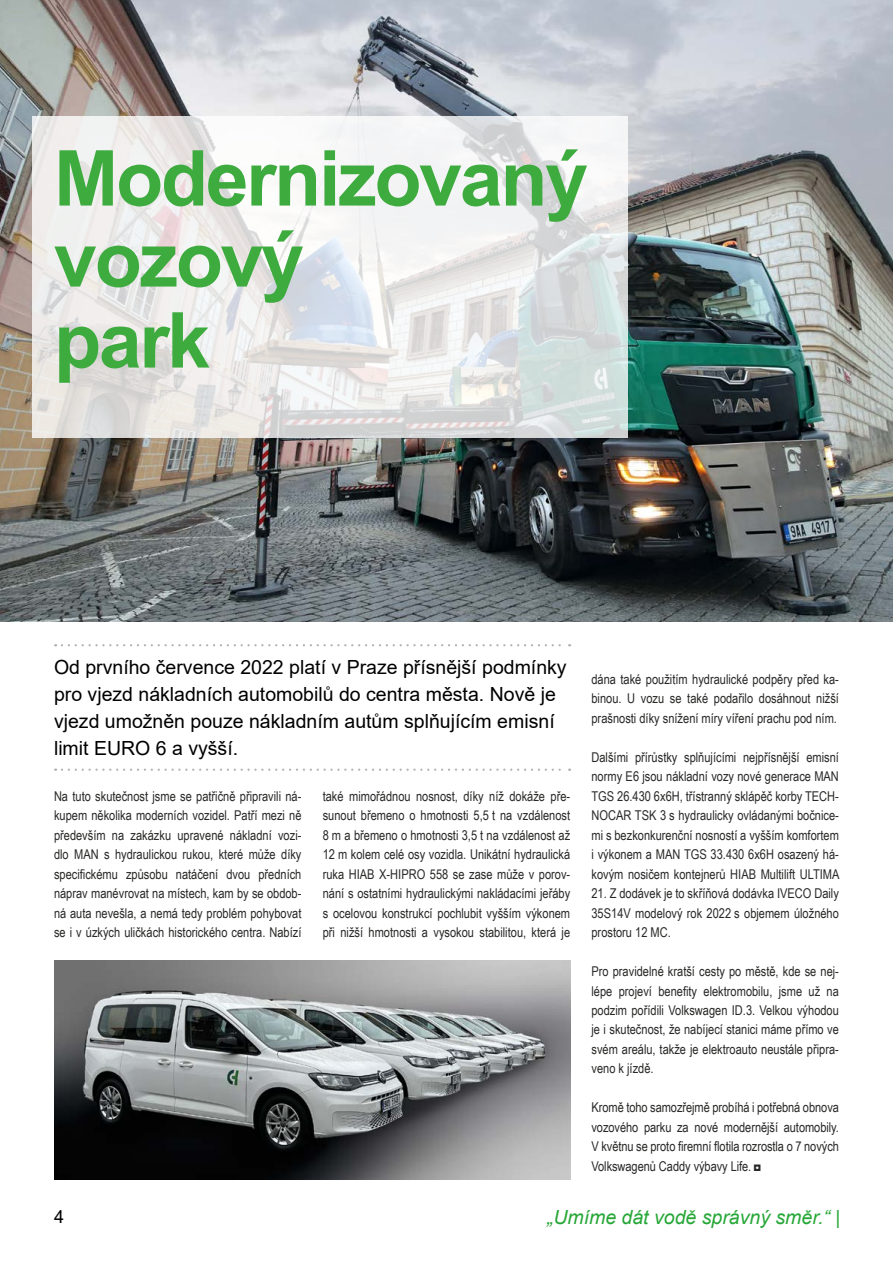
<style>
.page{position:relative;width:893px;height:1263px;background:#fff}
.page>*{position:absolute;margin:0;border:0;box-sizing:border-box;transform-origin:0 0}
.t1{font:700 77.25px/81px "Arial";letter-spacing:-.03em;color:#3eab3f}
.t2{font:19.5px/27px "Arial";color:#000}
.t3{font:italic 19.5px "Arial";color:#27a737}
.t4{font:18px "Arial";color:#000}
.t5{font:13.5px/19.5px "Arial Narrow";color:#282827;text-align:justify}
</style>
<div class="page">
<img style="left:0;top:0;width:893px;height:621px">
<svg style="left:32px;top:117px;width:595px;height:321px"></svg>
<svg style="left:62px;top:644px;width:508px;height:2px"></svg>
<svg style="left:62px;top:768px;width:508px;height:3px"></svg>
<img style="left:54px;top:960px;width:516px;height:219px">
<h1 class="t1" style="left:54px;top:139px;width:536px">Modernizovaný vozový<br>park</h1>
<h2 class="t2" style="left:54px;top:654px;width:514px">Od prvního července 2022 platí v Praze přísnější podmínky pro vjezd nákladních automobilů do centra města. Nově je vjezd umožněn pouze nákladním autům splňujícím emisní limit EURO 6 a vyšší.</h2>
<p class="t5" style="left:54px;top:786px;width:249px">Na tuto skutečnost jsme se patřičně připravili ná&shy;kupem několika moderních vozidel. Patří mezi ně především na zakázku upravené nákladní vozi&shy;dlo MAN s hydraulickou rukou, které může díky specifickému způsobu natáčení dvou předních náprav manévrovat na místech, kam by se obdob&shy;ná auta nevešla, a nemá tedy problém pohybovat se i v úzkých uličkách historického centra. Nabízí</p>
<p class="t5" style="left:323px;top:785px;width:249px">také mimořádnou nosnost, díky níž dokáže pře&shy;sunout břemeno o hmotnosti 5,5 t na vzdálenost 8 m a břemeno o hmotnosti 3,5 t na vzdálenost až 12 m kolem celé osy vozidla. Unikátní hydraulická ruka HIAB X-HIPRO 558 se zase může v porov&shy;nání s ostatními hydraulickými nakládacími jeřáby s ocelovou konstrukcí pochlubit vyšším výkonem při nižší hmotnosti a vysokou stabilitou, která je</p>
<p class="t5" style="left:591px;top:668px;width:249px">dána také použitím hydraulické podpěry před ka&shy;binou. U vozu se také podařilo dosáhnout nižší prašnosti díky snížení míry víření prachu pod ním.</p>
<p class="t5" style="left:591px;top:746px;width:250px">Dalšími přírůstky splňujícími nejpřísnější emisní normy E6 jsou nákladní vozy nové generace MAN TGS 26.430 6x6H, třístranný sklápěč korby TECH-NOCAR TSK 3 s hydraulicky ovládanými bočnice&shy;mi s bezkonkurenční nosností a vyšším komfortem i výkonem a MAN TGS 33.430 6x6H osazený há&shy;kovým nosičem kontejnerů HIAB Multilift ULTIMA</p>
<p class="t5" style="left:591px;top:883px;width:249px">21. Z dodávek je to skříňová dodávka IVECO Daily 35S14V modelový rok 2022 s objemem úložného prostoru 12 MC.</p>
<p class="t5" style="left:591px;top:961px;width:249px">Pro pravidelné kratší cesty po městě, kde se nej&shy;lépe projeví benefity elektromobilu, jsme už na podzim pořídili Volkswagen ID.3. Velkou výhodou je i skutečnost, že nabíjecí stanici máme přímo ve svém areálu, takže je elektroauto neustále připra&shy;veno k jízdě.</p>
<p class="t5" style="left:591px;top:1097px;width:249px">Kromě toho samozřejmě probíhá i potřebná obnova vozového parku za nové modernější automobily.<br>V květnu se proto firemní flotila rozrostla o 7 nových Volkswagenů Caddy výbavy Life. ◘</p>
<h3 class="t4" style="left:54px;top:1204px;width:12px">4</h3>
<h2 class="t3" style="left:547px;top:1205px;width:295px">„Umíme dát vodě správný směr.“ |</h2>
</div>
